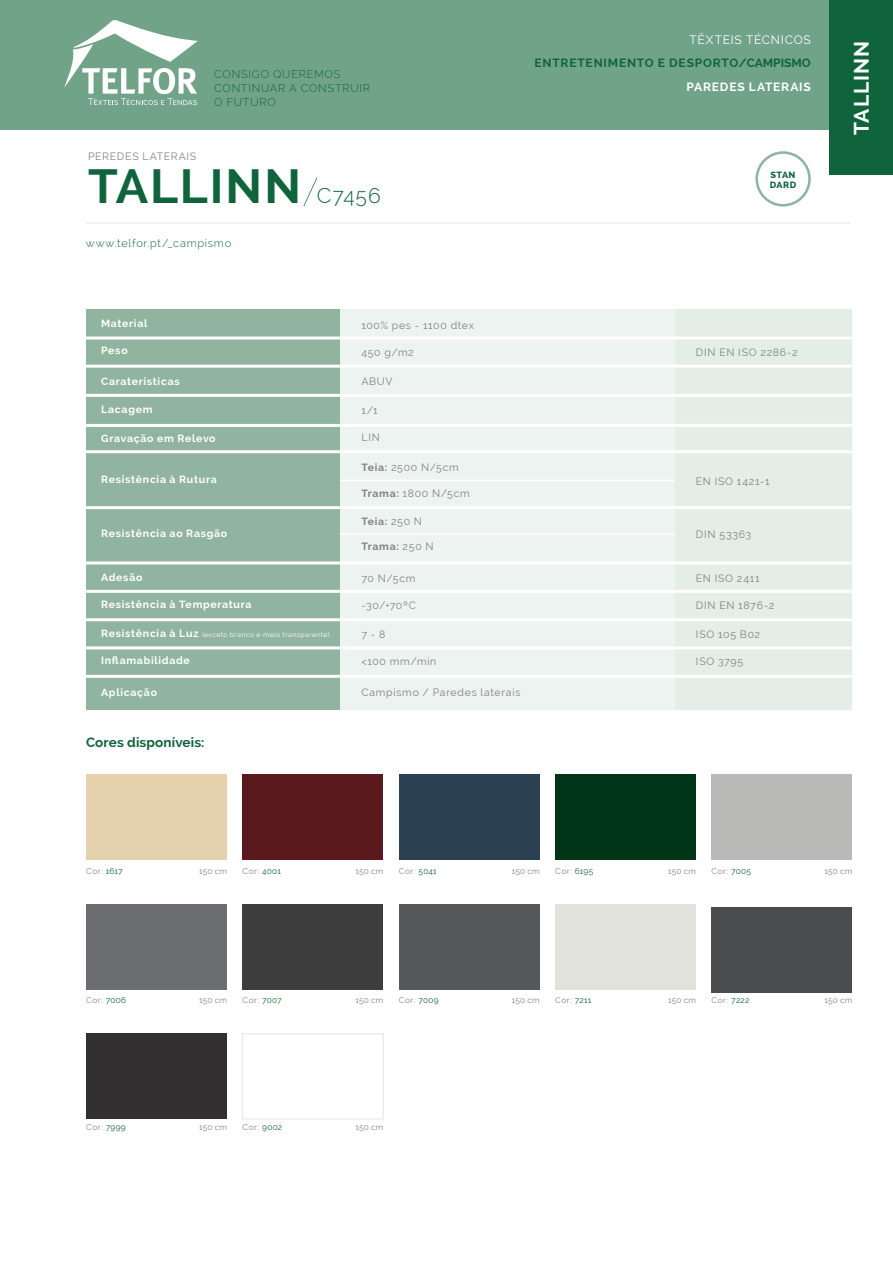
<style>
.page{position:relative;width:893px;height:1263px;background:#fff}
.page>*{position:absolute;margin:0;border:0;box-sizing:border-box;transform-origin:0 0}
.t1{font:700 48px "Raleway";letter-spacing:.035em;color:#10643c}
.t2{font:700 21px "Raleway";letter-spacing:.04em;color:#fff}
.t3{font:300 21px "Raleway";letter-spacing:.04em;color:#11643c}
.t4{font:700 13.5px "Raleway";letter-spacing:.01em;color:#10643c}
.t5{font:700 12px "Raleway";letter-spacing:.055em;color:#10643c}
.t6{font:12px "Raleway";letter-spacing:.06em;color:#fff}
.t7{font:700 12px "Raleway";letter-spacing:.065em;color:#fff}
.t8{font:300 11.1px/13.8px "Raleway";letter-spacing:.065em;color:#10643c}
.t9{font:10.5px "Raleway";letter-spacing:.07em;color:#808285}
.t10{font:700 10.5px "Raleway";letter-spacing:.065em;color:#fff}
.t11{font:700 10.5px "Raleway";letter-spacing:.07em;color:#808285}
.t12{font:800 9.15px/10.2px "Raleway";letter-spacing:.045em;color:#11643c}
.t13{font:8.25px "Raleway";letter-spacing:.03em;color:#808285}
.t14{font:6.75px "Raleway";letter-spacing:.07em;color:#fff}
.s1{font-weight:700}
.s2{font-weight:400}
.s3{font-weight:700;font-size:10.5px}
.s4{color:#10643c}
</style>
<div class="page">
<div style="left:0;top:0;width:893px;height:129px;background:#71a389"></div>
<div style="left:829px;top:0;width:64px;height:174px;background:#10643c"></div>
<svg style="left:64px;top:20px;width:134px;height:85px"></svg>
<div style="left:86px;top:775px;width:141px;height:85px;background:#e5d1ae"></div>
<div style="left:242px;top:775px;width:141px;height:85px;background:#59191d"></div>
<div style="left:399px;top:775px;width:141px;height:85px;background:#2b4153"></div>
<div style="left:555px;top:775px;width:141px;height:85px;background:#003518"></div>
<div style="left:711px;top:775px;width:141px;height:85px;background:#b9b9b8"></div>
<div style="left:86px;top:904px;width:141px;height:85px;background:#6c6d70"></div>
<div style="left:242px;top:904px;width:141px;height:85px;background:#3e3e3f"></div>
<div style="left:399px;top:904px;width:141px;height:85px;background:#57585a"></div>
<div style="left:555px;top:904px;width:141px;height:85px;background:#e2e2dd"></div>
<div style="left:711px;top:908px;width:141px;height:85px;background:#4b4c4d"></div>
<div style="left:86px;top:1034px;width:141px;height:85px;background:#312f30"></div>
<div style="left:242px;top:1033px;width:142px;height:86px;background:#fff;border:1px solid #e6e7e9"></div>
<hr style="left:86px;top:222px;width:765px;height:2px;background:#e8e8e9">
<svg style="left:755px;top:151px;width:56px;height:56px"></svg>
<div style="left:675px;top:309px;width:177px;height:400px;background:#e5ede7"></div>
<div style="left:340px;top:309px;width:335px;height:400px;background:#edf3f0"></div>
<div style="left:86px;top:309px;width:254px;height:400px;background:#91b4a0"></div>
<hr style="left:86px;top:337px;width:765px;height:3px;background:#fff">
<hr style="left:86px;top:450px;width:765px;height:3px;background:#fff">
<hr style="left:86px;top:424px;width:766px;height:3px;background:#fff">
<hr style="left:86px;top:365px;width:766px;height:3px;background:#fff">
<hr style="left:86px;top:394px;width:766px;height:3px;background:#fff">
<hr style="left:86px;top:618px;width:765px;height:3px;background:#fff">
<hr style="left:86px;top:590px;width:765px;height:3px;background:#fff">
<hr style="left:86px;top:646px;width:765px;height:3px;background:#fff">
<hr style="left:86px;top:675px;width:765px;height:3px;background:#fff">
<hr style="left:86px;top:506px;width:765px;height:3px;background:#fff">
<hr style="left:86px;top:561px;width:765px;height:3px;background:#fff">
<hr style="left:340px;top:480px;width:335px;height:1px;background:#fff">
<hr style="left:340px;top:533px;width:335px;height:2px;background:#fff">
<svg style="left:303px;top:177px;width:14px;height:29px"></svg>
<p class="t9" style="left:88px;top:150px;width:110px">PEREDES LATERAIS</p>
<p class="t8" style="left:214px;top:68px;width:157px">CONSIGO QUEREMOS<br>CONTINUAR A CONSTRUIR<br>O FUTURO</p>
<h1 class="t1" style="left:88px;top:158px;width:214px">TALLINN</h1>
<p class="t8" style="left:86px;top:237px;width:147px">www.telfor.pt/_campismo</p>
<h2 class="t3" style="left:317px;top:183px;width:65px">C7456</h2>
<p class="t10" style="left:101px;top:318px;width:48px">Material</p>
<p class="t9" style="left:361px;top:319px;width:114px">100% pes - 1100 dtex</p>
<p class="t10" style="left:101px;top:345px;width:28px">Peso</p>
<p class="t9" style="left:361px;top:346px;width:54px">450 g/m2</p>
<p class="t10" style="left:101px;top:375px;width:80px">Caraterísticas</p>
<p class="t10" style="left:101px;top:403px;width:53px">Lacagem</p>
<p class="t9" style="left:361px;top:375px;width:33px">ABUV</p>
<p class="t9" style="left:361px;top:404px;width:18px">1/1</p>
<p class="t10" style="left:101px;top:432px;width:116px">Gravação em Relevo</p>
<p class="t9" style="left:361px;top:432px;width:20px">LIN</p>
<p class="t6" style="left:689px;top:33px;width:123px">TÊXTEIS TÉCNICOS</p>
<p class="t7" style="left:686px;top:80px;width:126px">PAREDES LATERAIS</p>
<p class="t5" style="left:534px;top:56px;width:278px">ENTRETENIMENTO E DESPORTO/CAMPISMO</p>
<p class="t12" style="left:770px;top:170px;width:28px">STAN<br>DARD</p>
<p class="t9" style="left:696px;top:346px;width:103px">DIN EN ISO 2286-2</p>
<p class="t9" style="left:361px;top:461px;width:99px"><span class="s1">Teia:</span> 2500 N/5cm</p>
<p class="t9" style="left:361px;top:487px;width:110px"><span class="s1">Trama:</span> 1800 N/5cm</p>
<p class="t10" style="left:101px;top:473px;width:117px">Resistência à Rutura</p>
<p class="t9" style="left:696px;top:475px;width:75px">EN ISO 1421-1</p>
<p class="t10" style="left:101px;top:527px;width:128px">Resistência ao Rasgão</p>
<p class="t11" style="left:361px;top:515px;width:62px">Teia: <span class="s2">250 N</span></p>
<p class="t11" style="left:361px;top:541px;width:74px">Trama: <span class="s2">250 N</span></p>
<p class="t9" style="left:696px;top:528px;width:57px">DIN 53363</p>
<p class="t10" style="left:101px;top:571px;width:43px">Adesão</p>
<p class="t9" style="left:361px;top:573px;width:56px">70 N/5cm</p>
<p class="t9" style="left:696px;top:573px;width:65px">EN ISO 2411</p>
<p class="t10" style="left:101px;top:598px;width:152px">Resistência à Temperatura</p>
<p class="t14" style="left:101px;top:630px;width:230px"><span class="s3">Resistência à Luz</span> (exceto branco e meio transparente)</p>
<p class="t10" style="left:101px;top:654px;width:90px">Inflamabilidade</p>
<p class="t9" style="left:361px;top:656px;width:77px">&lt;100 mm/min</p>
<p class="t9" style="left:696px;top:655px;width:49px">ISO 3795</p>
<p class="t10" style="left:101px;top:686px;width:57px">Aplicação</p>
<p class="t9" style="left:361px;top:687px;width:161px">Campismo / Paredes laterais</p>
<p class="t9" style="left:361px;top:599px;width:56px">-30/+70ºC</p>
<p class="t9" style="left:696px;top:599px;width:80px">DIN EN 1876-2</p>
<p class="t9" style="left:361px;top:628px;width:25px">7-8</p>
<p class="t9" style="left:696px;top:628px;width:66px">ISO 105 B02</p>
<p class="t4" style="left:86px;top:734px;width:120px">Cores disponíveis:</p>
<h2 class="t2" style="left:849px;top:135px;width:95px;rotate:-90deg">TALLINN</h2>
<p class="t13" style="left:86px;top:866px;width:38px">Cor: <span class="s4">1617</span></p>
<p class="t13" style="left:199px;top:866px;width:29px">150 cm</p>
<p class="t13" style="left:242px;top:866px;width:40px">Cor: <span class="s4">4001</span></p>
<p class="t13" style="left:355px;top:866px;width:29px">150 cm</p>
<p class="t13" style="left:399px;top:866px;width:40px">Cor: <span class="s4">5041</span></p>
<p class="t13" style="left:512px;top:866px;width:29px">150 cm</p>
<p class="t13" style="left:555px;top:866px;width:40px">Cor: <span class="s4">6195</span></p>
<p class="t13" style="left:668px;top:866px;width:29px">150 cm</p>
<p class="t13" style="left:711px;top:866px;width:41px">Cor: <span class="s4">7005</span></p>
<p class="t13" style="left:824px;top:866px;width:29px">150 cm</p>
<p class="t13" style="left:86px;top:996px;width:42px">Cor: <span class="s4">7006</span></p>
<p class="t13" style="left:199px;top:996px;width:29px">150 cm</p>
<p class="t13" style="left:242px;top:996px;width:41px">Cor: <span class="s4">7007</span></p>
<p class="t13" style="left:355px;top:996px;width:29px">150 cm</p>
<p class="t13" style="left:399px;top:996px;width:41px">Cor: <span class="s4">7009</span></p>
<p class="t13" style="left:512px;top:996px;width:29px">150 cm</p>
<p class="t13" style="left:555px;top:996px;width:38px">Cor: <span class="s4">7211</span></p>
<p class="t13" style="left:668px;top:996px;width:29px">150 cm</p>
<p class="t13" style="left:711px;top:996px;width:40px">Cor: <span class="s4">7222</span></p>
<p class="t13" style="left:824px;top:996px;width:29px">150 cm</p>
<p class="t13" style="left:86px;top:1122px;width:41px">Cor: <span class="s4">7999</span></p>
<p class="t13" style="left:199px;top:1122px;width:29px">150 cm</p>
<p class="t13" style="left:242px;top:1122px;width:41px">Cor: <span class="s4">9002</span></p>
<p class="t13" style="left:355px;top:1122px;width:29px">150 cm</p>
</div>
